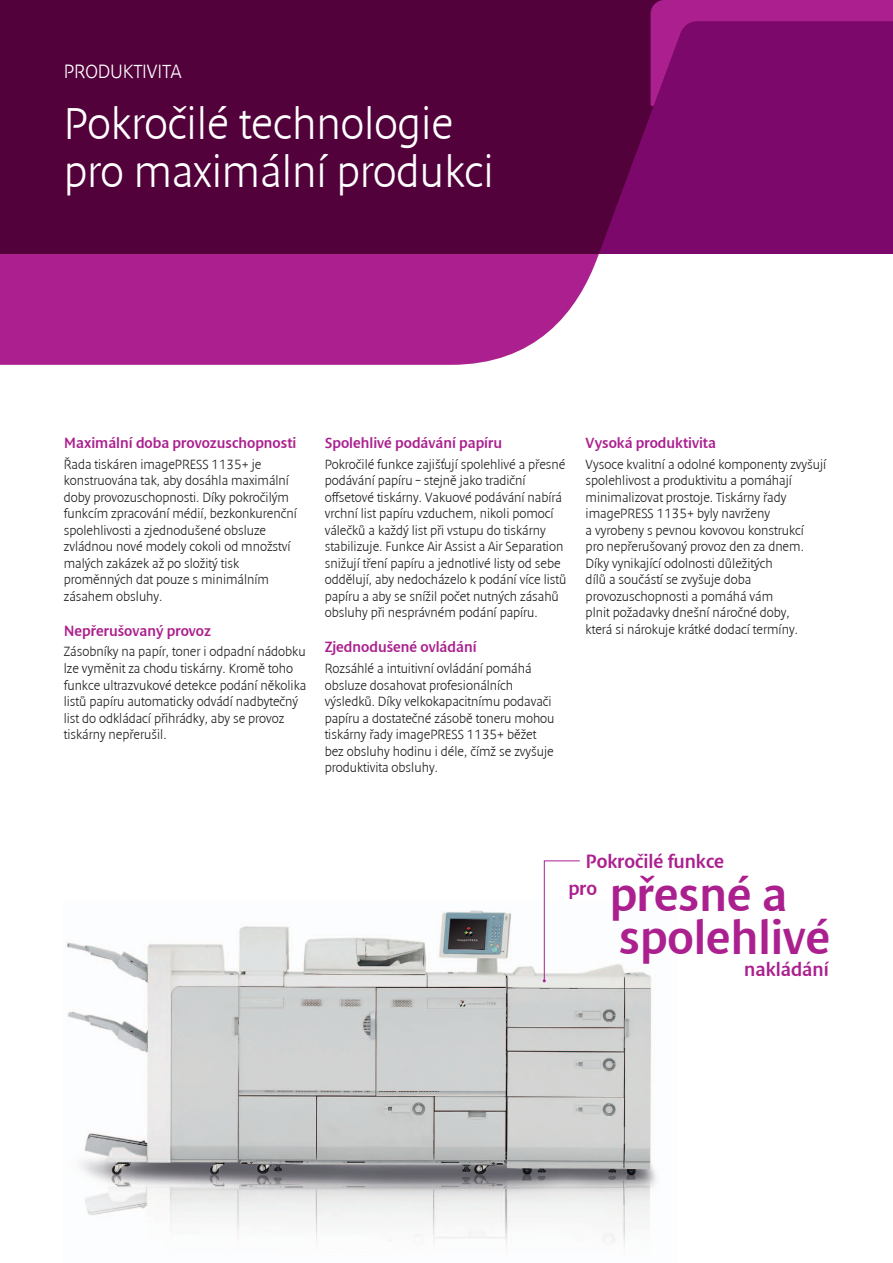
<style>
.page{position:relative;width:893px;height:1263px;background:#fff}
.page>*{position:absolute;margin:0;border:0;box-sizing:border-box;transform-origin:0 0}
.Body_Copy_2mm_Space{font:48px "Denda New CE";color:#ab208e}
.Introduction_Large{font:45px/48px "Denda New Light CE";color:#fff}
.Body_Copy_2mm_Space-2{font:19.5px "Denda New CE";color:#ab208e}
.Heading_Medium{font:19.5px "Denda New Light CE";color:#fff}
.Body_Copy_2mm_Space-3{font:15px "Denda New CE";color:#ab208e}
.Body_Copy_2mm_Space-4{font:13.5px/16.5px "Denda New Light CE";color:#231f20}
</style>
<div class="page">
<svg style="left:0;top:254px;width:599px;height:111px;background:#b02e95"></svg>
<svg style="left:0;top:0;width:893px;height:254px;background:#5a0244"></svg>
<svg style="left:651px;top:0;width:242px;height:106px;background:#870e73"></svg>
<img style="left:66px;top:910px;width:590px;height:339px">
<svg style="left:543px;top:860px;width:38px;height:122px"></svg>
<p class="Heading_Medium" style="left:64px;top:60px;width:119px">PRODUKTIVITA</p>
<p class="Introduction_Large" style="left:64px;top:100px;width:431px">Pokročilé technologie pro maximální produkci</p>
<p class="Body_Copy_2mm_Space-3" style="left:64px;top:434px;width:234px">Maximální doba provozuschopnosti</p>
<p class="Body_Copy_2mm_Space-4" style="left:64px;top:456px;width:235px">Řada tiskáren imagePRESS 1135+ je konstruována tak, aby dosáhla maximální doby provozuschopnosti. Díky pokročilým funkcím zpracování médií, bezkonkurenční spolehlivosti a zjednodušené obsluze zvládnou nové modely cokoli od množství malých zakázek až po složitý tisk proměnných dat pouze s minimálním zásahem obsluhy.</p>
<p class="Body_Copy_2mm_Space-3" style="left:64px;top:622px;width:149px">Nepřerušovaný provoz</p>
<p class="Body_Copy_2mm_Space-4" style="left:64px;top:644px;width:244px">Zásobníky na papír, toner i odpadní nádobku lze vyměnit za chodu tiskárny. Kromě toho funkce ultrazvukové detekce podání několika listů papíru automaticky odvádí nadbytečný list do odkládací přihrádky, aby se provoz tiskárny nepřerušil.</p>
<p class="Body_Copy_2mm_Space-3" style="left:325px;top:434px;width:179px">Spolehlivé podávání papíru</p>
<p class="Body_Copy_2mm_Space-4" style="left:325px;top:456px;width:243px">Pokročilé funkce zajišťují spolehlivé a přesné podávání papíru – stejně jako tradiční offsetové tiskárny. Vakuové podávání nabírá vrchní list papíru vzduchem, nikoli pomocí válečků a každý list při vstupu do tiskárny stabilizuje. Funkce Air Assist a Air Separation snižují tření papíru a jednotlivé listy od sebe oddělují, aby nedocházelo k podání více listů papíru a aby se snížil počet nutných zásahů obsluhy při nesprávném podání papíru.</p>
<p class="Body_Copy_2mm_Space-3" style="left:325px;top:638px;width:153px">Zjednodušené ovládání</p>
<p class="Body_Copy_2mm_Space-4" style="left:325px;top:660px;width:231px">Rozsáhlé a intuitivní ovládání pomáhá obsluze dosahovat profesionálních výsledků. Díky velkokapacitnímu podavači papíru a dostatečné zásobě toneru mohou tiskárny řady imagePRESS 1135+ běžet bez obsluhy hodinu i déle, čímž se zvyšuje produktivita obsluhy.</p>
<p class="Body_Copy_2mm_Space-3" style="left:586px;top:434px;width:132px">Vysoká produktivita</p>
<p class="Body_Copy_2mm_Space-4" style="left:586px;top:456px;width:242px">Vysoce kvalitní a odolné komponenty zvyšují spolehlivost a produktivitu a pomáhají minimalizovat prostoje. Tiskárny řady imagePRESS 1135+ byly navrženy<br>a vyrobeny s pevnou kovovou konstrukcí<br>pro nepřerušovaný provoz den za dnem.<br>Díky vynikající odolnosti důležitých<br>dílů a součástí se zvyšuje doba provozuschopnosti a pomáhá vám<br>plnit požadavky dnešní náročné doby,<br>která si nárokuje krátké dodací termíny.</p>
<p class="Body_Copy_2mm_Space-2" style="left:586px;top:850px;width:140px">Pokročilé funkce</p>
<p class="Body_Copy_2mm_Space-2" style="left:568px;top:878px;width:30px">pro</p>
<p class="Body_Copy_2mm_Space" style="left:610px;top:867px;width:179px">přesné a</p>
<p class="Body_Copy_2mm_Space" style="left:619px;top:910px;width:213px">spolehlivé</p>
<p class="Body_Copy_2mm_Space-2" style="left:744px;top:958px;width:86px">nakládání</p>
</div>
